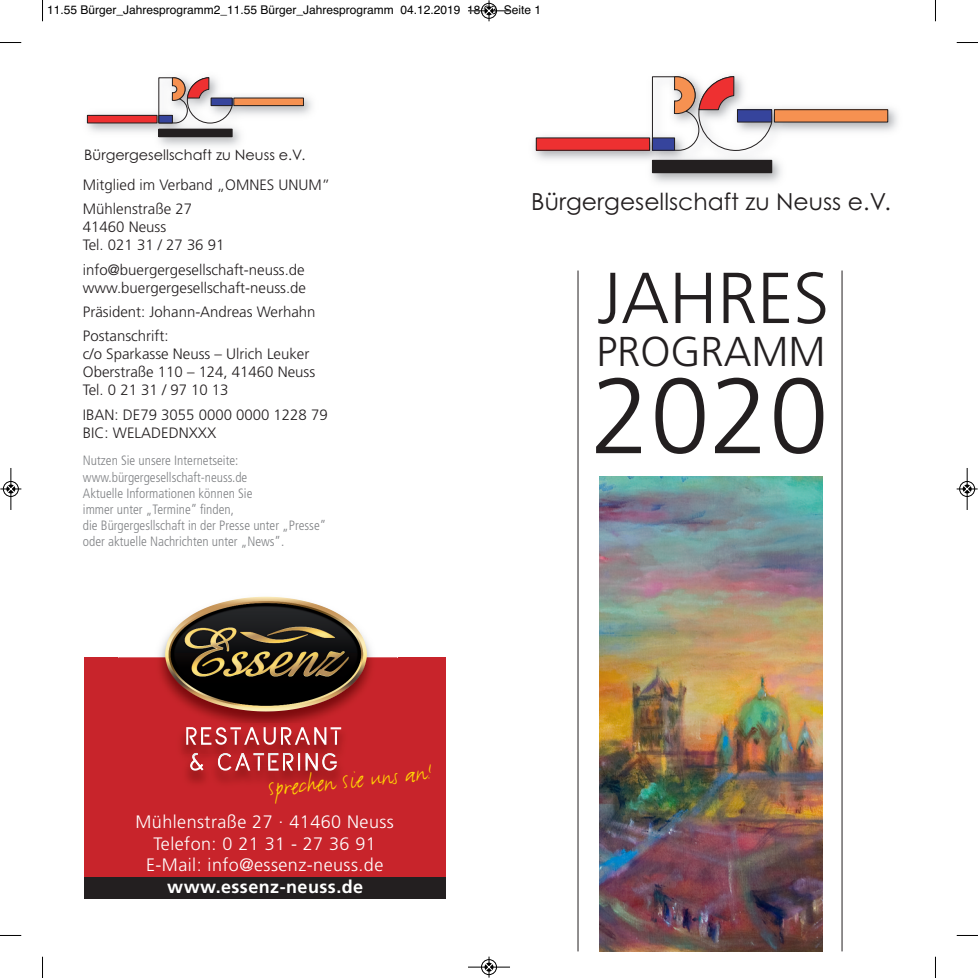
<style>
.page{position:relative;width:978px;height:978px;background:#fff}
.page>*{position:absolute;margin:0;border:0;box-sizing:border-box;transform-origin:0 0}
.t1{font:300 107.1px "Frutiger";color:#231f20}
.t2{font:300 72px "Frutiger";color:#231f20}
.t3{font:300 41.7px "Frutiger";color:#231f20}
.t4{font:25.95px "FF Justlefthand";color:#fed304}
.t5{font:23.4px "Century Gothic";color:#231f20}
.t6{font:300 18px/21.6px "Frutiger";letter-spacing:.025em;color:#fff;text-align:center}
.t7{font:700 18px "Frutiger";letter-spacing:.025em;color:#fff}
.t8{font:300 15px/18px "Frutiger";color:#231f20}
.t9{font:14.4px "Century Gothic";color:#231f20}
.t10{font:300 condensed 13.5px/16.2px "Frutiger";color:#808285}
.t11{font:12px "Helvetica";color:#000}
</style>
<div class="page">
<img style="left:534px;top:75px;width:364px;height:108px">
<div style="left:774px;top:110px;width:114px;height:12px;background:#f69151"></div>
<div style="left:774px;top:109px;width:114px;height:14px;border:1px solid #231f20"></div>
<div style="left:536px;top:138px;width:114px;height:12px;background:#ee3031"></div>
<div style="left:536px;top:137px;width:114px;height:14px;border:1px solid #231f20"></div>
<div style="left:652px;top:160px;width:120px;height:13px;background:#231f20"></div>
<svg style="left:652px;top:76px;width:121px;height:75px"></svg>
<img style="left:86px;top:96px;width:226px;height:50px">
<div style="left:234px;top:98px;width:69px;height:8px;background:#f69151"></div>
<div style="left:234px;top:98px;width:70px;height:8px;border:1px solid #231f20"></div>
<div style="left:87px;top:115px;width:70px;height:8px;background:#ee3031"></div>
<div style="left:87px;top:115px;width:70px;height:8px;border:1px solid #231f20"></div>
<div style="left:159px;top:129px;width:73px;height:8px;background:#231f20"></div>
<svg style="left:158px;top:77px;width:75px;height:47px"></svg>
<hr style="left:578px;top:271px;width:1px;height:680px;background:#231f20">
<hr style="left:842px;top:271px;width:1px;height:680px;background:#231f20">
<img style="left:599px;top:476px;width:224px;height:475px">
<div style="left:84px;top:657px;width:361px;height:242px;background:#c8242b"></div>
<div style="left:84px;top:877px;width:361px;height:22px;background:#231f20"></div>
<img style="left:118px;top:596px;width:279px;height:127px">
<img style="left:165px;top:622px;width:18px;height:33px">
<svg style="left:190px;top:767px;width:147px;height:4px"></svg>
<img style="left:181px;top:723px;width:162px;height:26px">
<img style="left:181px;top:749px;width:161px;height:18px">
<img style="left:190px;top:753px;width:147px;height:14px">
<svg style="left:186px;top:727px;width:155px;height:18px"></svg>
<svg style="left:42px;top:0;width:1px;height:21px"></svg>
<svg style="left:0;top:42px;width:21px;height:1px"></svg>
<svg style="left:935px;top:0;width:1px;height:21px"></svg>
<svg style="left:957px;top:42px;width:21px;height:1px"></svg>
<svg style="left:42px;top:957px;width:1px;height:21px"></svg>
<svg style="left:0;top:935px;width:21px;height:1px"></svg>
<svg style="left:935px;top:957px;width:1px;height:21px"></svg>
<svg style="left:957px;top:935px;width:21px;height:1px"></svg>
<hr style="left:468px;top:11px;width:42px;height:1px;background:#000">
<div style="left:481px;top:3px;width:16px;height:16px;border:1px solid #000;border-radius:50%"></div>
<svg style="left:485px;top:0;width:8px;height:21px"></svg>
<hr style="left:468px;top:967px;width:42px;height:1px;background:#000">
<div style="left:481px;top:959px;width:16px;height:16px;border:1px solid #000;border-radius:50%"></div>
<svg style="left:485px;top:957px;width:8px;height:21px"></svg>
<hr style="left:11px;top:468px;width:1px;height:42px;background:#000">
<div style="left:3px;top:481px;width:16px;height:16px;border:1px solid #000;border-radius:50%"></div>
<svg style="left:0;top:485px;width:21px;height:8px"></svg>
<hr style="left:967px;top:468px;width:1px;height:42px;background:#000">
<div style="left:959px;top:481px;width:16px;height:16px;border:1px solid #000;border-radius:50%"></div>
<svg style="left:957px;top:485px;width:21px;height:8px"></svg>
<p class="t11" style="left:47px;top:2px;width:496px">11.55 Bürger_Jahresprogramm2_11.55 Bürger_Jahresprogramm 04.12.2019 18:03 Seite 1</p>
<p class="t9" style="left:84px;top:146px;width:223px">Bürgergesellschaft zu Neuss e.V.</p>
<p class="t8" style="left:83px;top:174px;width:249px;line-height:24.5px">Mitglied im Verband „OMNES UNUM”<br>Mühlenstraße 27</p>
<p class="t8" style="left:83px;top:219px;width:143px">41460 Neuss<br>Tel. 021 31 / 27 36 91</p>
<p class="t8" style="left:83px;top:262px;width:225px">info@buergergesellschaft-neuss.de www.buergergesellschaft-neuss.de</p>
<p class="t8" style="left:83px;top:301px;width:234px;line-height:24.5px">Präsident: Johann-Andreas Werhahn<br>Postanschrift:</p>
<p class="t8" style="left:83px;top:346px;width:234px">c/o Sparkasse Neuss – Ulrich Leuker<br>Oberstraße 110 – 124, 41460 Neuss<br>Tel. 0 21 31 / 97 10 13</p>
<p class="t8" style="left:83px;top:407px;width:246px">IBAN: DE79 3055 0000 0000 1228 79<br>BIC: WELADEDNXXX</p>
<p class="t10" style="left:83px;top:454px;width:245px">Nutzen Sie unsere Internetseite: www.bürgergesellschaft-neuss.de<br>Aktuelle Informationen können Sie<br>immer unter „Termine” finden,<br>die Bürgergesllschaft in der Presse unter „Presse” oder aktuelle Nachrichten unter „News”.</p>
<h3 class="t4" style="left:266px;top:772px;width:168px;rotate:-6deg">Sprechen Sie uns an!</h3>
<p class="t6" style="left:136px;top:812px;width:260px">Mühlenstraße 27 . 41460 Neuss<br>Telefon: 0 21 31 - 27 36 91<br>E-Mail: info@essenz-neuss.de</p>
<p class="t7" style="left:167px;top:879px;width:197px">www.essenz-neuss.de</p>
<h3 class="t5" style="left:531px;top:189px;width:361px">Bürgergesellschaft zu Neuss e.V.</h3>
<h2 class="t2" style="left:597px;top:269px;width:233px">JAHRES</h2>
<h3 class="t3" style="left:596px;top:335px;width:231px">PROGRAMM</h3>
<h1 class="t1" style="left:591px;top:373px;width:239px">2020</h1>
</div>
